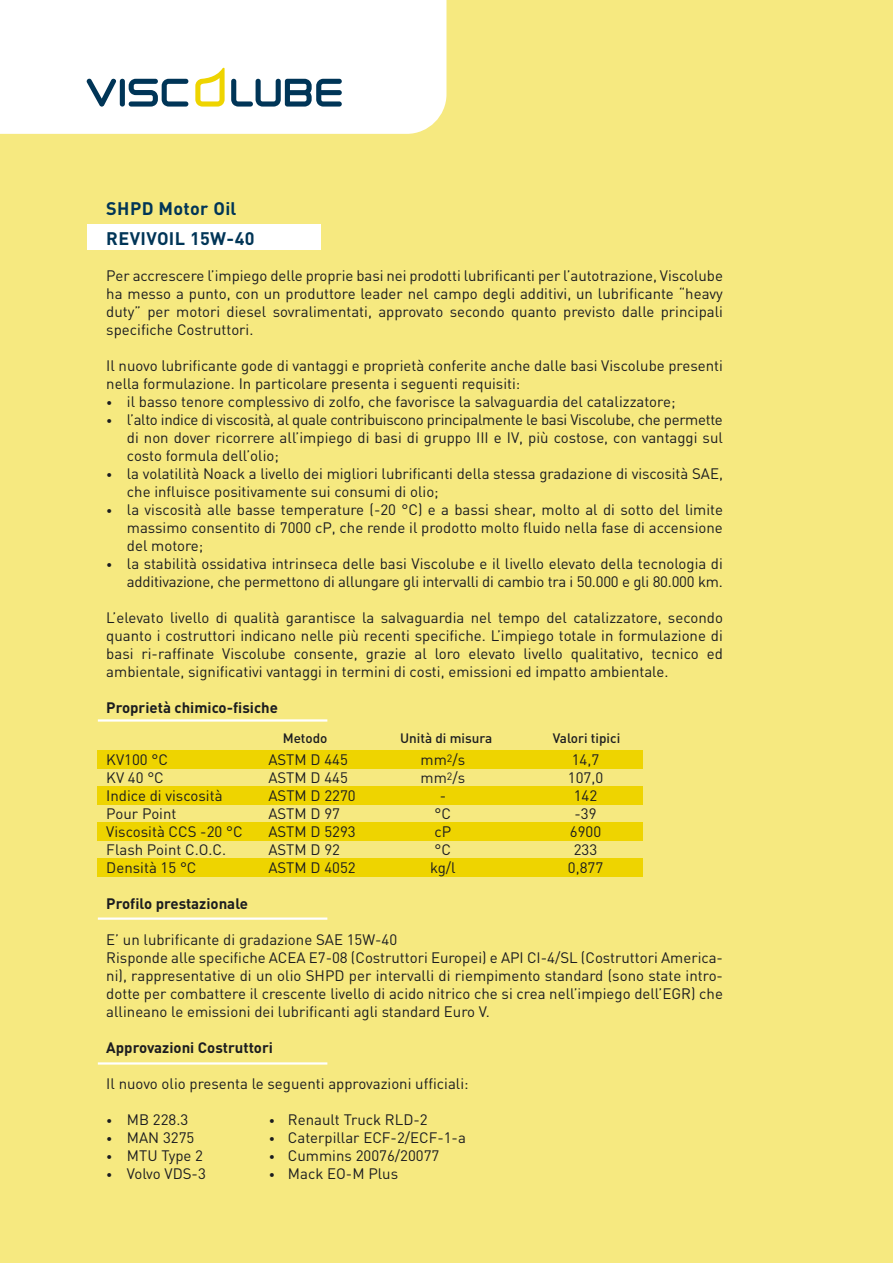
<style>
.page{position:relative;width:893px;height:1263px;background:#f6e980}
.page>*{position:absolute;margin:0;border:0;box-sizing:border-box;transform-origin:0 0}
.t1{font:700 18px/30px "DIN";letter-spacing:.02em;color:#003557}
.t2{font:15px/18px "DIN";color:#1b1c20;text-align:justify}
.t3{font:700 15px "DIN";color:#1b1c20}
.t4{font:500 13.5px "DIN";color:#1b1c20}
.s1{font-size:12px}
</style>
<div class="page">
<div style="left:0;top:0;width:446px;height:134px;background:#fff"></div>
<svg style="left:195px;top:67px;width:30px;height:40px"></svg>
<svg style="left:86px;top:78px;width:31px;height:29px"></svg>
<div style="left:120px;top:79px;width:5px;height:28px;background:#003557;border-radius:3px"></div>
<svg style="left:231px;top:79px;width:111px;height:28px;background:#869faf"></svg>
<svg style="left:129px;top:79px;width:59px;height:28px;background:#859eae"></svg>
<div style="left:87px;top:224px;width:234px;height:26px;background:#fff"></div>
<hr style="left:98px;top:719px;width:229px;height:3px;background:#fff">
<hr style="left:98px;top:917px;width:229px;height:3px;background:#fff">
<hr style="left:98px;top:1062px;width:229px;height:2px;background:#fff">
<div style="left:98px;top:750px;width:545px;height:18px;background:#eed400"></div>
<div style="left:98px;top:786px;width:545px;height:18px;background:#eed400"></div>
<div style="left:98px;top:822px;width:545px;height:18px;background:#eed400"></div>
<div style="left:98px;top:858px;width:545px;height:18px;background:#eed400"></div>
<p class="t1" style="left:106px;top:193px;width:150px">SHPD Motor Oil<br>REVIVOIL 15W-40</p>
<p class="t2" style="left:106px;top:266px;width:618px">Per accrescere l’impiego delle proprie basi nei prodotti lubrificanti per l’autotrazione, Viscolube ha messo a punto, con un produttore leader nel campo degli additivi, un lubrificante “heavy duty” per motori diesel sovralimentati, approvato secondo quanto previsto dalle principali specifiche Costruttori.</p>
<p class="t2" style="left:106px;top:356px;width:618px">Il nuovo lubrificante gode di vantaggi e proprietà conferite anche dalle basi Viscolube presenti nella formulazione. In particolare presenta i seguenti requisiti:</p>
<p class="t2" style="left:106px;top:392px;width:571px"><span class="s1">•</span> il basso tenore complessivo di zolfo, che favorisce la salvaguardia del catalizzatore;</p>
<p class="t2" style="left:127px;top:410px;width:597px;text-indent:-21px"><span class="s1">•</span> l’alto indice di viscosità, al quale contribuiscono principalmente le basi Viscolube, che permette di non dover ricorrere all’impiego di basi di gruppo III e IV, più costose, con vantaggi sul costo formula dell’olio;</p>
<p class="t2" style="left:127px;top:464px;width:598px;text-indent:-21px"><span class="s1">•</span> la volatilità Noack a livello dei migliori lubrificanti della stessa gradazione di viscosità SAE, che influisce positivamente sui consumi di olio;</p>
<p class="t2" style="left:127px;top:500px;width:598px;text-indent:-21px"><span class="s1">•</span> la viscosità alle basse temperature (-20 °C) e a bassi shear, molto al di sotto del limite massimo consentito di 7000 cP, che rende il prodotto molto fluido nella fase di accensione del motore;</p>
<p class="t2" style="left:106px;top:554px;width:618px;text-align:right"><span class="s1">•</span> la stabilità ossidativa intrinseca delle basi Viscolube e il livello elevato della tecnologia di additivazione, che permettono di allungare gli intervalli di cambio tra i 50.000 e gli 80.000 km.</p>
<p class="t2" style="left:106px;top:608px;width:618px">L’elevato livello di qualità garantisce la salvaguardia nel tempo del catalizzatore, secondo quanto i costruttori indicano nelle più recenti specifiche. L’impiego totale in formulazione di basi ri-raffinate Viscolube consente, grazie al loro elevato livello qualitativo, tecnico ed ambientale, significativi vantaggi in termini di costi, emissioni ed impatto ambientale.</p>
<p class="t3" style="left:106px;top:698px;width:173px">Proprietà chimico-fisiche</p>
<p class="t4" style="left:283px;top:729px;width:46px">Metodo</p>
<p class="t4" style="left:400px;top:729px;width:94px">Unità di misura</p>
<p class="t4" style="left:553px;top:729px;width:69px">Valori tipici</p>
<p class="t2" style="left:106px;top:750px;width:63px">KV100 °C</p>
<p class="t2" style="left:268px;top:750px;width:81px">ASTM D 445</p>
<p class="t2" style="left:421px;top:750px;width:46px">mm<sup>2</sup>/s</p>
<p class="t2" style="left:572px;top:750px;width:29px">14,7</p>
<p class="t2" style="left:106px;top:768px;width:59px">KV 40 °C</p>
<p class="t2" style="left:268px;top:768px;width:81px">ASTM D 445</p>
<p class="t2" style="left:421px;top:768px;width:46px">mm<sup>2</sup>/s</p>
<p class="t2" style="left:568px;top:768px;width:37px">107,0</p>
<p class="t2" style="left:106px;top:786px;width:118px">Indice di viscosità</p>
<p class="t2" style="left:268px;top:786px;width:89px">ASTM D 2270</p>
<p class="t2" style="left:440px;top:786px;width:8px">-</p>
<p class="t2" style="left:574px;top:786px;width:25px">142</p>
<p class="t2" style="left:106px;top:804px;width:72px">Pour Point</p>
<p class="t2" style="left:268px;top:804px;width:73px">ASTM D 97</p>
<p class="t2" style="left:435px;top:804px;width:18px">°C</p>
<p class="t2" style="left:574px;top:804px;width:24px">-39</p>
<p class="t2" style="left:106px;top:822px;width:138px">Viscosità CCS -20 °C</p>
<p class="t2" style="left:268px;top:822px;width:89px">ASTM D 5293</p>
<p class="t2" style="left:434px;top:822px;width:18px">cP</p>
<p class="t2" style="left:570px;top:822px;width:33px">6900</p>
<p class="t2" style="left:106px;top:840px;width:121px">Flash Point C.O.C.</p>
<p class="t2" style="left:268px;top:840px;width:73px">ASTM D 92</p>
<p class="t2" style="left:435px;top:840px;width:18px">°C</p>
<p class="t2" style="left:574px;top:840px;width:25px">233</p>
<p class="t2" style="left:106px;top:858px;width:92px">Densità 15 °C</p>
<p class="t2" style="left:268px;top:858px;width:89px">ASTM D 4052</p>
<p class="t2" style="left:430px;top:858px;width:27px">kg/l</p>
<p class="t2" style="left:568px;top:858px;width:37px">0,877</p>
<p class="t3" style="left:106px;top:894px;width:143px">Profilo prestazionale</p>
<p class="t2" style="left:106px;top:930px;width:618px;text-align:left">E’ un lubrificante di gradazione SAE 15W-40<br>Risponde alle specifiche ACEA E7-08 (Costruttori Europei) e API CI-4/SL (Costruttori America&shy;ni), rappresentative di un olio SHPD per intervalli di riempimento standard (sono state intro&shy;dotte per combattere il crescente livello di acido nitrico che si crea nell’impiego dell’EGR) che allineano le emissioni dei lubrificanti agli standard Euro V.</p>
<p class="t3" style="left:106px;top:1038px;width:168px">Approvazioni Costruttori</p>
<p class="t2" style="left:106px;top:1074px;width:364px">Il nuovo olio presenta le seguenti approvazioni ufficiali:</p>
<p class="t2" style="left:106px;top:1110px;width:83px"><span class="s1">•</span> MB 228.3</p>
<p class="t2" style="left:269px;top:1110px;width:160px"><span class="s1">•</span> Renault Truck RLD-2</p>
<p class="t2" style="left:106px;top:1128px;width:90px"><span class="s1">•</span> MAN 3275</p>
<p class="t2" style="left:269px;top:1128px;width:199px"><span class="s1">•</span> Caterpillar ECF-2/ECF-1-a</p>
<p class="t2" style="left:106px;top:1146px;width:98px"><span class="s1">•</span> MTU Type 2</p>
<p class="t2" style="left:269px;top:1146px;width:172px"><span class="s1">•</span> Cummins 20076/20077</p>
<p class="t2" style="left:106px;top:1164px;width:101px"><span class="s1">•</span> Volvo VDS-3</p>
<p class="t2" style="left:269px;top:1164px;width:131px"><span class="s1">•</span> Mack EO-M Plus</p>
</div>
